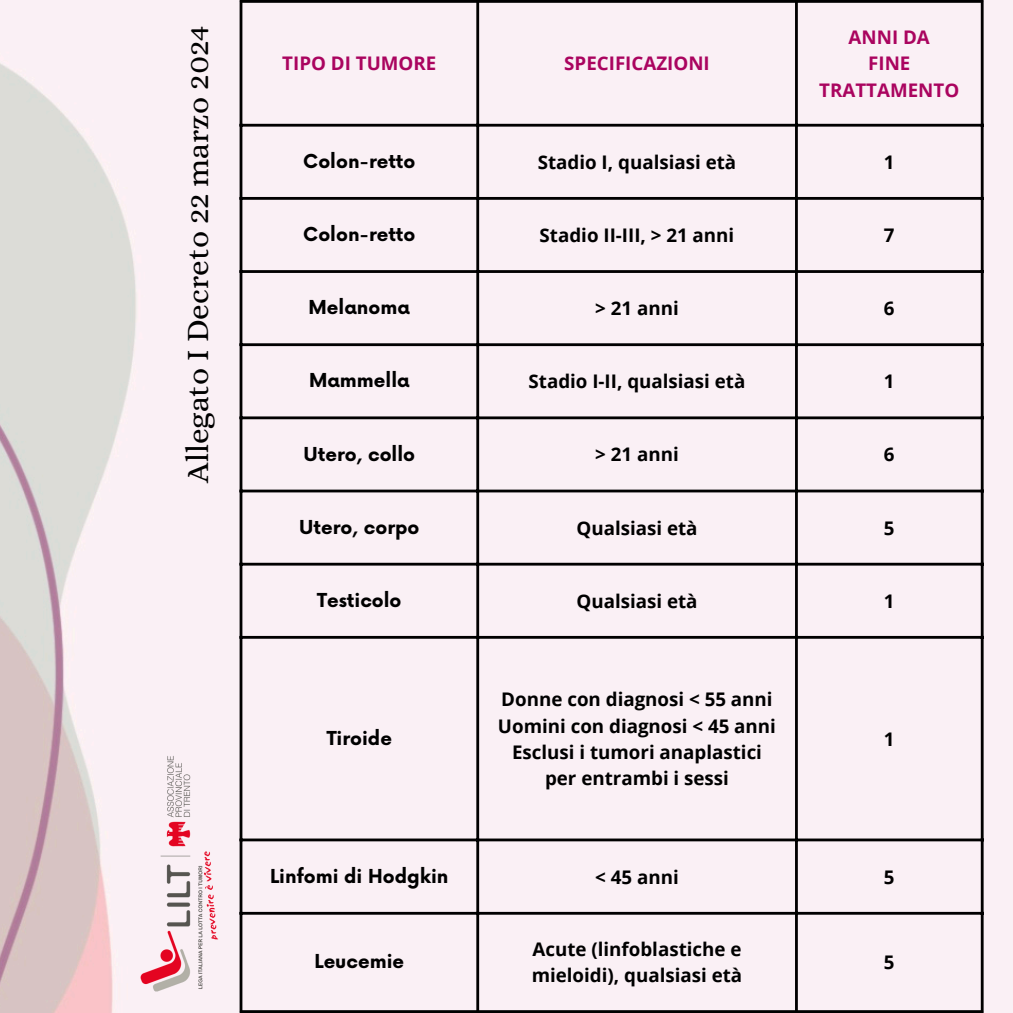
<style>
.page{position:relative;width:1013px;height:1013px;background:#fff}
.page>*{position:absolute;margin:0;border:0;box-sizing:border-box;transform-origin:0 0}
.t1{font:31.25px "Alice";color:#000}
.t2{font:700 18.75px/26.2px "Open Sans";color:#000;text-align:center}
.t3{font:700 18.75px "Now";color:#000}
.t4{font:700 18.75px/26.2px "Open Sans";color:#aa045f;text-align:center}
</style>
<div class="page">
<img style="left:0;top:0;width:1012px;height:1012px">
<hr style="left:239px;top:3px;width:3px;height:1007px;background:#000">
<hr style="left:476px;top:3px;width:3px;height:1007px;background:#000">
<hr style="left:795px;top:3px;width:2px;height:1007px;background:#000">
<hr style="left:980px;top:3px;width:3px;height:1007px;background:#000">
<hr style="left:239px;top:0;width:744px;height:3px;background:#000">
<hr style="left:239px;top:124px;width:744px;height:3px;background:#000">
<hr style="left:239px;top:197px;width:744px;height:3px;background:#000">
<hr style="left:239px;top:270px;width:744px;height:3px;background:#000">
<hr style="left:239px;top:343px;width:744px;height:3px;background:#000">
<hr style="left:239px;top:416px;width:744px;height:3px;background:#000">
<hr style="left:239px;top:489px;width:744px;height:3px;background:#000">
<hr style="left:239px;top:562px;width:744px;height:3px;background:#000">
<hr style="left:239px;top:636px;width:744px;height:2px;background:#000">
<hr style="left:239px;top:838px;width:744px;height:3px;background:#000">
<hr style="left:239px;top:911px;width:744px;height:3px;background:#000">
<hr style="left:239px;top:1010px;width:744px;height:2px;background:#000">
<img style="left:136px;top:750px;width:86px;height:249px">
<p class="t1" style="left:180px;top:482px;width:459px;rotate:-90deg">Allegato I Decreto 22 marzo 2024</p>
<h1 class="t4" style="left:282px;top:50px;width:155px">TIPO DI TUMORE</h1>
<p class="t4" style="left:564px;top:50px;width:147px">SPECIFICAZIONI</p>
<p class="t4" style="left:848px;top:24px;width:83px">ANNI DA</p>
<p class="t4" style="left:819px;top:50px;width:141px">FINE<br>TRATTAMENTO</p>
<p class="t3" style="left:303px;top:151px;width:114px">Colon-retto</p>
<p class="t2" style="left:538px;top:148px;width:200px">Stadio I, qualsiasi età</p>
<p class="t2" style="left:884px;top:148px;width:12px">1</p>
<p class="t3" style="left:303px;top:224px;width:114px">Colon-retto</p>
<p class="t2" style="left:539px;top:221px;width:196px">Stadio II-III, &gt; 21 anni</p>
<p class="t2" style="left:884px;top:221px;width:12px">7</p>
<p class="t3" style="left:308px;top:297px;width:103px">Melanoma</p>
<p class="t2" style="left:595px;top:295px;width:85px">&gt; 21 anni</p>
<p class="t2" style="left:884px;top:295px;width:12px">6</p>
<p class="t3" style="left:309px;top:370px;width:102px">Mammella</p>
<p class="t2" style="left:528px;top:368px;width:218px">Stadio I-II, qualsiasi età</p>
<p class="t2" style="left:884px;top:368px;width:12px">1</p>
<p class="t3" style="left:303px;top:443px;width:113px">Utero, collo</p>
<p class="t2" style="left:595px;top:441px;width:85px">&gt; 21 anni</p>
<p class="t2" style="left:884px;top:441px;width:12px">6</p>
<p class="t3" style="left:299px;top:517px;width:122px">Utero, corpo</p>
<p class="t2" style="left:576px;top:514px;width:123px">Qualsiasi età</p>
<p class="t2" style="left:884px;top:514px;width:12px">5</p>
<p class="t3" style="left:317px;top:590px;width:86px">Testicolo</p>
<p class="t2" style="left:576px;top:587px;width:123px">Qualsiasi età</p>
<p class="t2" style="left:884px;top:587px;width:12px">1</p>
<p class="t3" style="left:327px;top:728px;width:67px">Tiroide</p>
<p class="t2" style="left:501px;top:686px;width:273px">Donne con diagnosi &lt; 55 anni</p>
<p class="t2" style="left:498px;top:712px;width:279px">Uomini con diagnosi &lt; 45 anni</p>
<p class="t2" style="left:512px;top:738px;width:251px">Esclusi i tumori anaplastici per entrambi i sessi</p>
<p class="t2" style="left:884px;top:725px;width:12px">1</p>
<p class="t3" style="left:270px;top:865px;width:180px">Linfomi di Hodgkin</p>
<p class="t2" style="left:595px;top:863px;width:85px">&lt; 45 anni</p>
<p class="t2" style="left:884px;top:863px;width:12px">5</p>
<p class="t3" style="left:314px;top:951px;width:91px">Leucemie</p>
<p class="t2" style="left:531px;top:935px;width:212px;text-align:left">Acute (linfoblastiche e mieloidi), qualsiasi età</p>
<p class="t2" style="left:884px;top:948px;width:12px">5</p>
</div>
